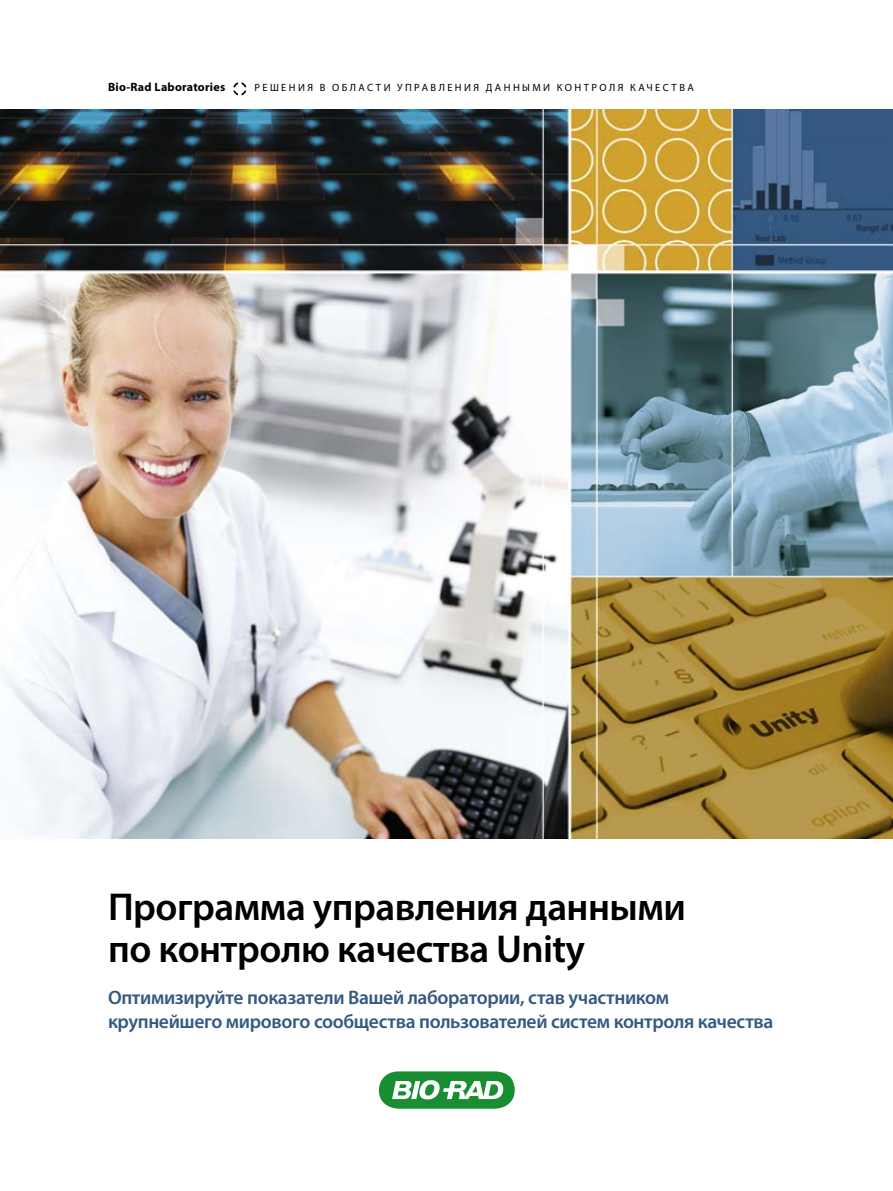
<style>
.page{position:relative;width:893px;height:1191px;background:#fff}
.page>*{position:absolute;margin:0;border:0;box-sizing:border-box;transform-origin:0 0}
.t1{font:600 39px/42px "Myriad Pro";letter-spacing:-.015em;color:#000}
.t2{font:600 19.5px/24px "Myriad Pro";letter-spacing:-.02em;color:#345981}
.t3{font:700 12px "Myriad Pro";letter-spacing:.02em;color:#000}
.t4{font:10.5px "Myriad Pro";letter-spacing:.225em;color:#000}
</style>
<div class="page">
<svg style="left:379px;top:1071px;width:136px;height:37px"></svg>
<svg style="left:233px;top:82px;width:13px;height:13px"></svg>
<img style="left:0;top:109px;width:893px;height:729px">
<p class="t3" style="left:108px;top:79px;width:119px">Bio-Rad Laboratories</p>
<p class="t4" style="left:255px;top:81px;width:441px">РЕШЕНИЯ В ОБЛАСТИ УПРАВЛЕНИЯ ДАННЫМИ КОНТРОЛЯ КАЧЕСТВА</p>
<h1 class="t1" style="left:108px;top:885px;width:580px">Программа управления данными по контролю качества Unity</h1>
<p class="t2" style="left:108px;top:985px;width:667px">Оптимизируйте показатели Вашей лаборатории, став участником крупнейшего мирового сообщества пользователей систем контроля качества</p>
</div>
